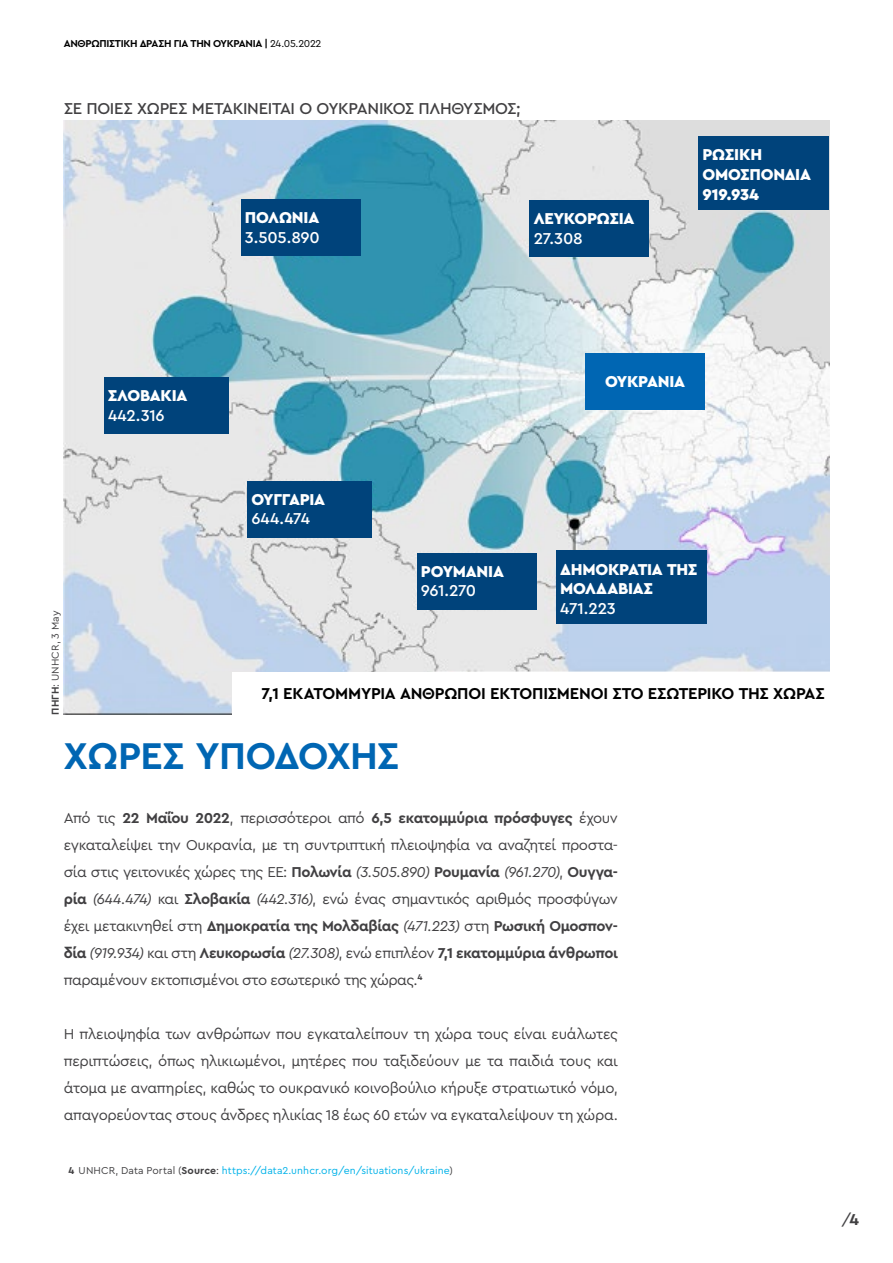
<style>
.page{position:relative;width:893px;height:1263px;background:#fff}
.page>*{position:absolute;margin:0;border:0;box-sizing:border-box;transform-origin:0 0}
.t1{font:700 39px "Cera Pro";letter-spacing:-.015em;color:#0066b3}
.t2{font:900 16.5px/19.8px "Cera Pro";letter-spacing:-.015em;color:#fff}
.t3{font:700 16.5px "Cera Pro";letter-spacing:-.015em;color:#000}
.t4{font:500 16.5px "Cera Pro";letter-spacing:-.02em;color:#414042}
.t5{font:500 16.5px "Cera Pro";letter-spacing:-.02em;color:#fff}
.t6{font:16.5px "Cera Pro";color:#414042}
.t7{font:15px/27px "Cera Pro";letter-spacing:-.03em;color:#414042;text-align:justify}
.t8{font:10.5px "Cera Pro";letter-spacing:.01em;color:#00b2e9}
.t9{font:700 10.5px "Cera Pro";letter-spacing:-.03em;color:#000}
.t10{font:10.5px "Cera Pro";letter-spacing:.01em;color:#414042}
.s1{font-weight:400}
.s2{font-weight:700}
.s3{font-style:italic}
.s4{font-weight:700;color:#414042}
.s5{color:#414042}
</style>
<div class="page">
<img style="left:64px;top:121px;width:765px;height:594px">
<div style="left:241px;top:199px;width:120px;height:57px;background:#00437b"></div>
<div style="left:529px;top:200px;width:120px;height:57px;background:#00437b"></div>
<div style="left:585px;top:353px;width:120px;height:56px;background:#0066b3"></div>
<div style="left:417px;top:553px;width:120px;height:56px;background:#00437b"></div>
<div style="left:247px;top:481px;width:125px;height:56px;background:#00437b"></div>
<div style="left:104px;top:377px;width:125px;height:57px;background:#00437b"></div>
<div style="left:556px;top:550px;width:150px;height:74px;background:#00437b"></div>
<div style="left:232px;top:672px;width:597px;height:43px;background:#fff"></div>
<div style="left:698px;top:136px;width:131px;height:73px;background:#00437b"></div>
<p class="t9" style="left:64px;top:36px;width:259px">ΑΝΘΡΩΠΙΣΤΙΚΗ ΔΡΑΣΗ ΓΙΑ ΤΗΝ ΟΥΚΡΑΝΙΑ | <span class="s1">24.05.2022</span></p>
<p class="t4" style="left:64px;top:97px;width:458px">ΣΕ ΠΟΙΕΣ ΧΏΡΕΣ ΜΕΤΑΚΙΝΕΊΤΑΙ Ο ΟΥΚΡΑΝΙΚΌΣ ΠΛΗΘΥΣΜΌΣ;</p>
<p class="t2" style="left:245px;top:207px;width:76px">ΠΟΛΩΝΊΑ</p>
<p class="t5" style="left:245px;top:226px;width:76px">3.505.890</p>
<p class="t2" style="left:534px;top:208px;width:102px">ΛΕΥΚΟΡΩΣΊΑ</p>
<p class="t5" style="left:534px;top:228px;width:51px">27.308</p>
<p class="t2" style="left:702px;top:144px;width:110px">ΡΩΣΙΚΉ<br>ΟΜΟΣΠΟΝΔΊΑ<br>919.934</p>
<p class="t2" style="left:108px;top:385px;width:81px">ΣΛΟΒΑΚΊΑ</p>
<p class="t5" style="left:108px;top:404px;width:58px">442.316</p>
<p class="t2" style="left:605px;top:370px;width:82px">ΟΥΚΡΑΝΙΑ</p>
<p class="t10" style="left:48px;top:715px;width:106px;rotate:-90deg"><span class="s2">ΠΗΓΗ</span>: UNHCR, 3 May</p>
<p class="t2" style="left:251px;top:489px;width:75px">ΟΥΓΓΑΡΊΑ</p>
<p class="t5" style="left:251px;top:508px;width:60px">644.474</p>
<p class="t2" style="left:421px;top:561px;width:84px">ΡΟΥΜΑΝΊΑ</p>
<p class="t5" style="left:421px;top:580px;width:57px">961.270</p>
<p class="t2" style="left:560px;top:558px;width:139px">ΔΗΜΟΚΡΑΤΊΑ ΤΗΣ<br>ΜΟΛΔΑΒΊΑΣ</p>
<p class="t5" style="left:560px;top:598px;width:57px">471.223</p>
<p class="t3" style="left:262px;top:682px;width:565px">7,1 ΕΚΑΤΟΜΜΎΡΙΑ ΆΝΘΡΩΠΟΙ ΕΚΤΟΠΙΣΜΈΝΟΙ ΣΤΟ ΕΣΩΤΕΡΙΚΌ ΤΗΣ ΧΏΡΑΣ</p>
<h1 class="t1" style="left:64px;top:730px;width:337px">ΧΩΡΕΣ ΥΠΟΔΟΧΗΣ</h1>
<p class="t7" style="left:64px;top:803px;width:556px">Από τις <span class="s2">22 Μαΐου 2022</span>, περισσότεροι από <span class="s2">6,5 εκατομμύρια πρόσφυγες</span> έχουν εγκαταλείψει την Ουκρανία, με τη συντριπτική πλειοψηφία να αναζητεί προστα&shy;σία στις γειτονικές χώρες της ΕΕ: <span class="s2">Πολωνία</span> <span class="s3">(3.505.890)</span> <span class="s2">Ρουμανία</span> <span class="s3">(961.270)</span>, <span class="s2">Ουγγα&shy;ρία</span> <span class="s3">(644.474)</span> και <span class="s2">Σλοβακία</span> <span class="s3">(442.316)</span>, ενώ ένας σημαντικός αριθμός προσφύγων έχει μετακινηθεί στη <span class="s2">Δημοκρατία της Μολδαβίας</span> <span class="s3">(471.223)</span> στη <span class="s2">Ρωσική Ομοσπον&shy;δία</span> <span class="s3">(919.934)</span> και στη <span class="s2">Λευκορωσία</span> <span class="s3">(27.308)</span>, ενώ επιπλέον <span class="s2">7,1 εκατομμύρια άνθρωποι </span>παραμένουν εκτοπισμένοι στο εσωτερικό της χώρας.<sup>4</sup></p>
<p class="t7" style="left:64px;top:1019px;width:556px">Η πλειοψηφία των ανθρώπων που εγκαταλείπουν τη χώρα τους είναι ευάλωτες περιπτώσεις, όπως ηλικιωμένοι, μητέρες που ταξιδεύουν με τα παιδιά τους και άτομα με αναπηρίες, καθώς το ουκρανικό κοινοβούλιο κήρυξε στρατιωτικό νόμο, απαγορεύοντας στους άνδρες ηλικίας 18 έως 60 ετών να εγκαταλείψουν τη χώρα.</p>
<p class="t8" style="left:69px;top:1163px;width:386px"><span class="s4">4</span> <span class="s5">UNHCR, Data Portal (</span><span class="s4">Source</span><span class="s5">:</span> https://data2.unhcr.org/en/situations/ukraine<span class="s5">)</span></p>
<p class="t6" style="left:841px;top:1208px;width:19px">/<span class="s2">4</span></p>
</div>
